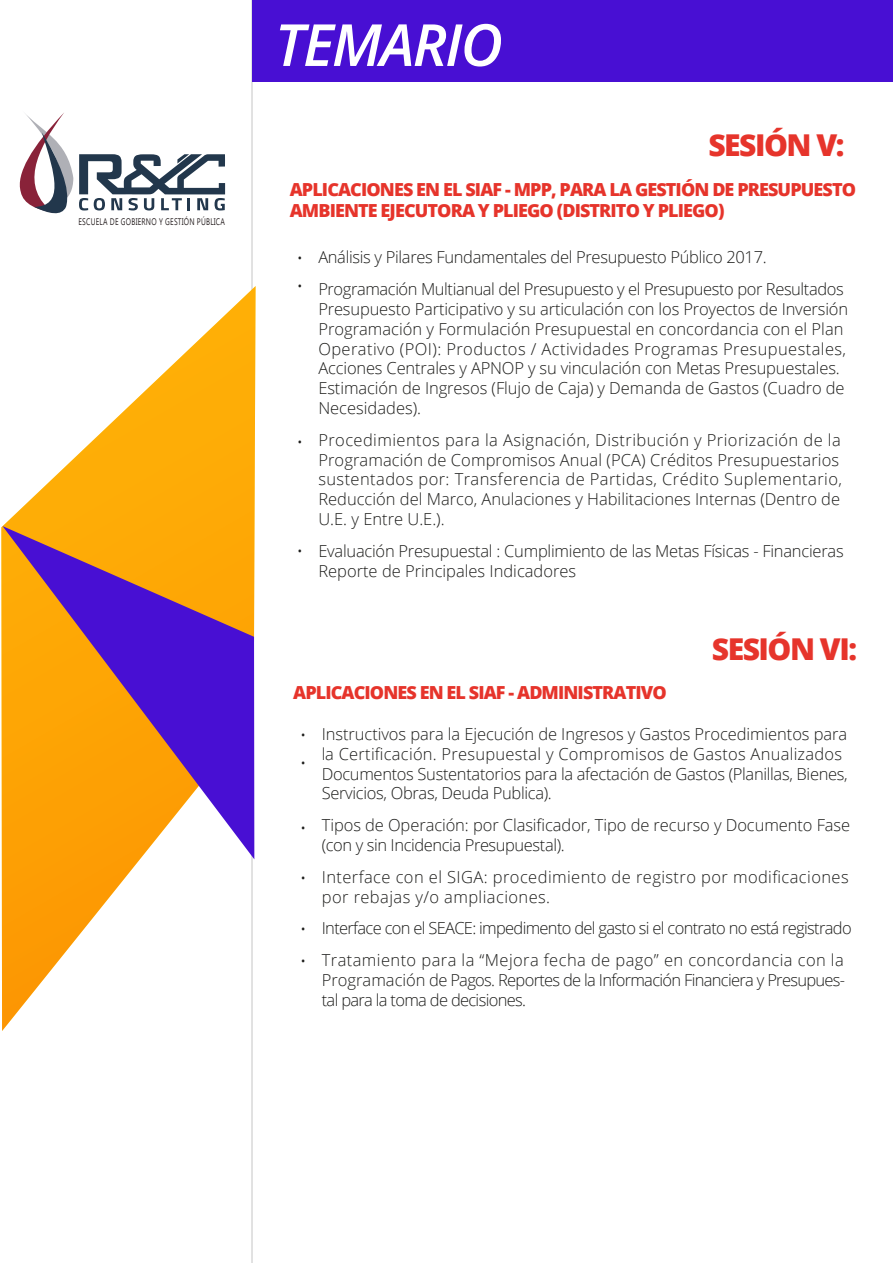
<style>
.page{position:relative;width:893px;height:1263px;background:#fff}
.page>*{position:absolute;margin:0;border:0;box-sizing:border-box;transform-origin:0 0}
.t1{font:italic 600 58.2px "Open Sans";letter-spacing:-.03em;color:#fff}
.t2{font:800 30.15px "Open Sans";letter-spacing:-.05em;color:#e6342b}
.t3{font:800 18px/21.6px "Open Sans";letter-spacing:-.05em;color:#e6342b}
.t4{font:300 16.5px/19.8px "Open Sans";letter-spacing:-.005em;color:#1d1d1b}
.t5{font:300 16.5px/31.8px "Open Sans";letter-spacing:-.04em;color:#1d1d1b}
.t6{font:300 16.5px/31.8px "Open Sans";letter-spacing:-.025em;color:#1d1d1b}
.t7{font:300 16.5px/19.8px "Open Sans";letter-spacing:.025em;color:#1d1d1b}
.t8{font:9.6px "Ebrima";letter-spacing:.03em;color:#2b2425;scale:.74 1}
</style>
<div class="page">
<hr style="left:251px;top:0;width:2px;height:1263px;background:#dadada">
<div style="left:252px;top:0;width:641px;height:81px;background:#480fd3"></div>
<svg style="left:19px;top:113px;width:206px;height:101px"></svg>
<svg style="left:1px;top:286px;width:255px;height:745px"></svg>
<svg style="left:3px;top:526px;width:251px;height:333px;background:#c07756"></svg>
<p class="t8" style="left:78px;top:215px;width:200px">ESCUELA DE GOBIERNO Y GESTIÓN PÚBLICA</p>
<h1 class="t1" style="left:275px;top:5px;width:229px">TEMARIO</h1>
<h2 class="t2" style="left:708px;top:122px;width:138px">SESIÓN V:</h2>
<p class="t3" style="left:290px;top:178px;width:568px">APLICACIONES EN EL SIAF - MPP, PARA LA GESTIÓN DE PRESUPUESTO<br>AMBIENTE EJECUTORA Y PLIEGO (DISTRITO Y PLIEGO)</p>
<p class="t6" style="left:318px;top:241px;width:527px">Análisis y Pilares Fundamentales del Presupuesto Público 2017.<br>Programación Multianual del Presupuesto y el Presupuesto por Resultados</p>
<p class="t4" style="left:318px;top:299px;width:531px">Presupuesto Participativo y su articulación con los Proyectos de Inversión Programación y Formulación Presupuestal en concordancia con el Plan Operativo (POI): Productos / Actividades Programas Presupuestales, Acciones Centrales y APNOP y su vinculación con Metas Presupuestales.<br>Estimación de Ingresos (Flujo de Caja) y Demanda de Gastos (Cuadro de Necesidades).</p>
<p class="t4" style="left:318px;top:429px;width:525px">Procedimientos para la Asignación, Distribución y Priorización de la Programación de Compromisos Anual (PCA) Créditos Presupuestarios sustentados por: Transferencia de Partidas, Crédito Suplementario, Reducción del Marco, Anulaciones y Habilitaciones Internas (Dentro de U.E. y Entre U.E.).</p>
<p class="t4" style="left:318px;top:540px;width:527px">Evaluación Presupuestal : Cumplimiento de las Metas Físicas - Financieras<br>Reporte de Principales Indicadores</p>
<p class="t4" style="left:297px;top:244px;width:8px;line-height:28px">• •</p>
<p class="t4" style="left:297px;top:431px;width:8px">•</p>
<p class="t4" style="left:297px;top:540px;width:8px">•</p>
<h2 class="t2" style="left:712px;top:626px;width:147px">SESIÓN VI:</h2>
<p class="t3" style="left:293px;top:681px;width:375px">APLICACIONES EN EL SIAF - ADMINISTRATIVO</p>
<p class="t4" style="left:322px;top:724px;width:527px">Instructivos para la Ejecución de Ingresos y Gastos Procedimientos para la Certificación. Presupuestal y Compromisos de Gastos Anualizados Documentos Sustentatorios para la afectación de Gastos (Planillas, Bienes, Servicios, Obras, Deuda Publica).</p>
<p class="t4" style="left:322px;top:815px;width:530px">Tipos de Operación: por Clasificador, Tipo de recurso y Documento Fase (con y sin Incidencia Presupuestal).</p>
<p class="t7" style="left:322px;top:866px;width:528px">Interface con el SIGA: procedimiento de registro por modificaciones por rebajas y/o ampliaciones.</p>
<p class="t5" style="left:322px;top:912px;width:531px">Interface con el SEACE: impedimento del gasto si el contrato no está registrado<br>Tratamiento para la “Mejora fecha de pago” en concordancia con la</p>
<p class="t5" style="left:322px;top:970px;width:525px;line-height:19.8px">Programación de Pagos. Reportes de la Información Financiera y Presupues&shy;tal para la toma de decisiones.</p>
<p class="t4" style="left:300px;top:721px;width:8px;line-height:28px">• •</p>
<p class="t4" style="left:300px;top:817px;width:8px">•</p>
<p class="t4" style="left:300px;top:867px;width:8px">•</p>
<p class="t4" style="left:300px;top:912px;width:8px;line-height:32.1px">• •</p>
</div>
